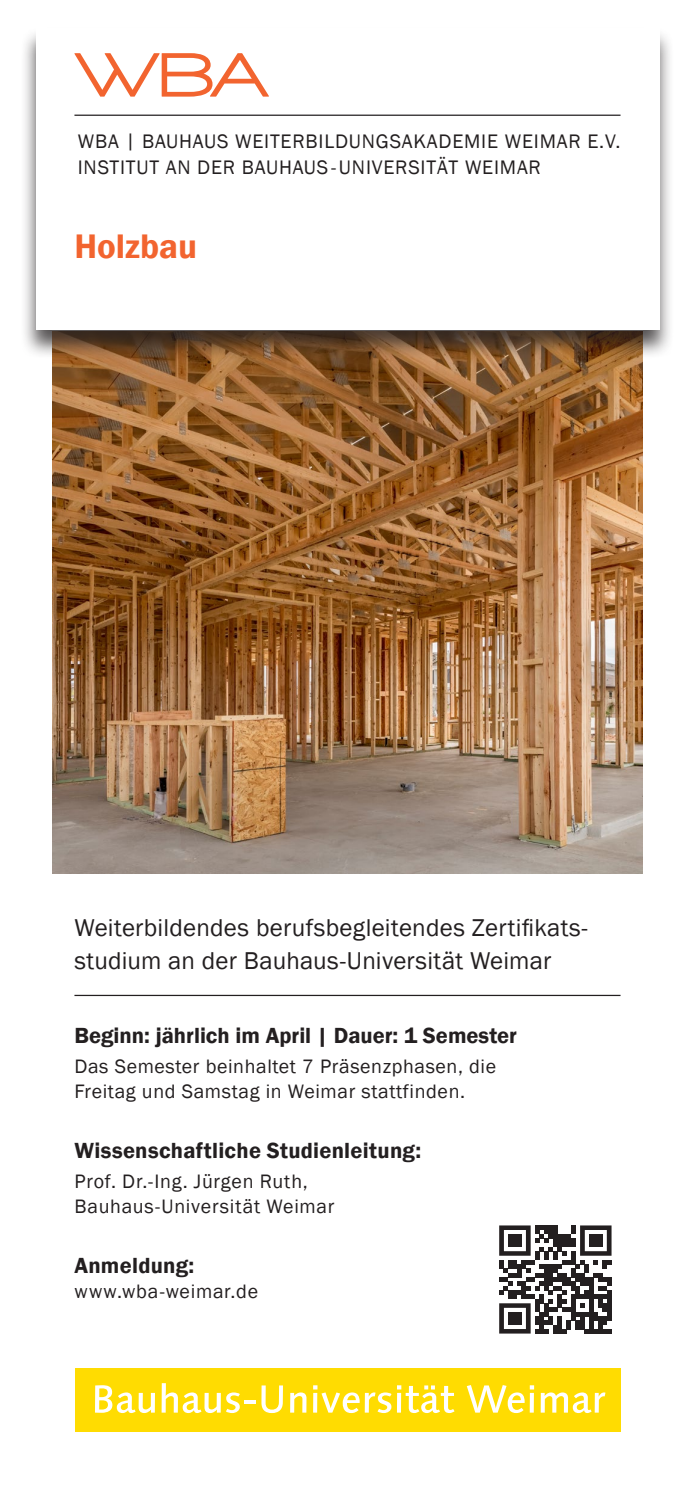
<style>
.page{position:relative;width:695px;height:1489px;background:#fff}
.page>*{position:absolute;margin:0;border:0;box-sizing:border-box;transform-origin:0 0}
.Erläuterung{font:600 35px "Franklin Gothic";color:#f2642f}
.Termin{font:25px/32.5px "Franklin Gothic";letter-spacing:.01em;color:#231f20}
.Termin-2{font:600 22.5px "Franklin Gothic";letter-spacing:.01em;color:#231f20}
.Termin-3{font:20px/25px "Franklin Gothic";letter-spacing:.03em;color:#231f20}
.WBA_-_Text_zum_Logo{font:20px/26.5px "Franklin Gothic";letter-spacing:.04em;color:#231f20}
</style>
<div class="page">
<img style="left:53px;top:359px;width:589px;height:514px">
<div style="left:21px;top:28px;width:653px;height:331px;background:#231f20;opacity:.75"></div>
<div style="left:36px;top:28px;width:623px;height:302px;background:#fff"></div>
<svg style="left:74px;top:53px;width:195px;height:44px"></svg>
<hr style="left:74px;top:115px;width:546px;height:1px;background:#231f20">
<hr style="left:74px;top:994px;width:546px;height:2px;background:#231f20">
<svg style="left:499px;top:1225px;width:112px;height:108px"></svg>
<div style="left:508px;top:1233px;width:13px;height:13px;background:#231f20"></div>
<div style="left:589px;top:1233px;width:13px;height:13px;background:#231f20"></div>
<div style="left:508px;top:1311px;width:13px;height:13px;background:#231f20"></div>
<div style="left:75px;top:1367px;width:545px;height:64px;background:#ffdc01"></div>
<svg style="left:95px;top:1385px;width:60px;height:27px"></svg>
<svg style="left:161px;top:1383px;width:94px;height:29px"></svg>
<svg style="left:261px;top:1385px;width:22px;height:27px"></svg>
<svg style="left:290px;top:1392px;width:16px;height:20px"></svg>
<svg style="left:313px;top:1385px;width:78px;height:27px"></svg>
<svg style="left:397px;top:1385px;width:57px;height:27px"></svg>
<svg style="left:466px;top:1385px;width:68px;height:27px"></svg>
<div style="left:529px;top:1392px;width:5px;height:20px;background:#fff"></div>
<svg style="left:540px;top:1392px;width:65px;height:20px"></svg>
<p class="WBA_-_Text_zum_Logo" style="left:78px;top:128px;width:544px">WBA | BAUHAUS WEITERBILDUNGSAKADEMIE WEIMAR E.V.<br>INSTITUT AN DER BAUHAUS-UNIVERSITÄT WEIMAR</p>
<p class="Erläuterung" style="left:74px;top:225px;width:124px">Holzbau</p>
<p class="Termin" style="left:74px;top:912px;width:515px">Weiterbildendes berufsbegleitendes Zertifikats&shy;studium an der Bauhaus-Universität Weimar</p>
<p class="Termin-2" style="left:74px;top:1021px;width:444px">Beginn: jährlich im April | Dauer: 1 Semester</p>
<p class="Termin-3" style="left:74px;top:1054px;width:423px">Das Semester beinhaltet 7 Präsenzphasen, die<br>Freitag und Samstag in Weimar stattfinden.</p>
<p class="Termin-2" style="left:74px;top:1136px;width:348px">Wissenschaftliche Studienleitung:</p>
<p class="Termin-3" style="left:74px;top:1169px;width:261px">Prof. Dr.-Ing. Jürgen Ruth,<br>Bauhaus-Universität Weimar</p>
<p class="Termin-2" style="left:74px;top:1251px;width:121px">Anmeldung:</p>
<p class="Termin-3" style="left:74px;top:1279px;width:185px">www.wba-weimar.de</p>
</div>
